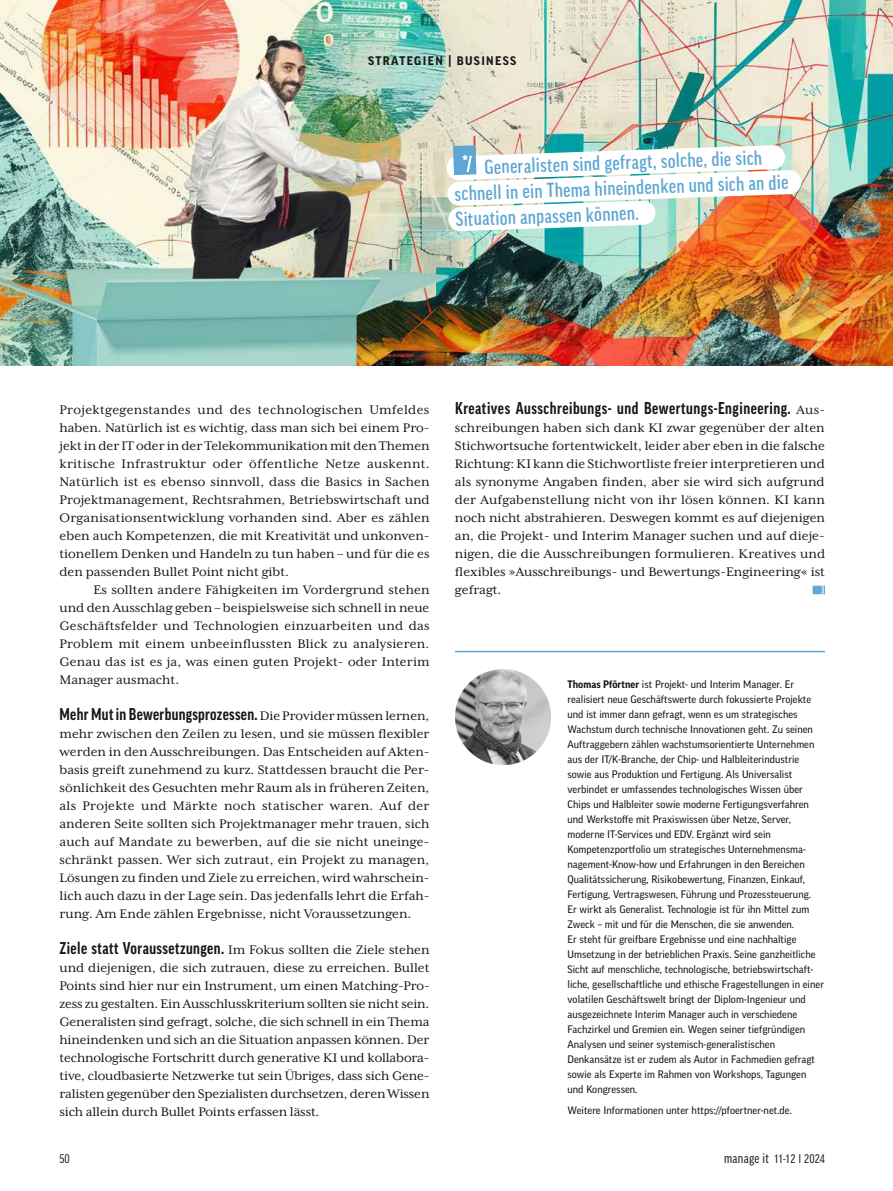
<style>
.page{position:relative;width:893px;height:1191px;background:#fff}
.page>*{position:absolute;margin:0;border:0;box-sizing:border-box;transform-origin:0 0}
.t1{font:500 condensed 19.5px/25.5px "Good Pro";color:#5ea6d3}
.t2{font:700 condensed 16.5px "Good Pro";letter-spacing:.03em;color:#181716}
.t3{font:14.25px/18px "Mrs Eaves XL Serif OT";color:#181716;text-align:justify}
.t4{font:12px "Good Pro Cond News";letter-spacing:.025em;color:#181716}
.t5{font:700 12px "Good Pro";letter-spacing:.11em;color:#181716}
.t6{font:10.5px/15px "Good Pro News";color:#181716}
.s1{font-family:"Mrs Eaves XL Serif OT";font-weight:400;font-stretch:normal;font-size:14.25px}
.s2{font-family:"Good Pro";font-weight:700;font-stretch:condensed;font-size:16.5px}
.s3{font-family:"Good Pro";font-weight:700}
.s4{font-size:13.5px}
</style>
<div class="page">
<img style="left:0;top:0;width:893px;height:366px">
<svg style="left:813px;top:585px;width:12px;height:9px"></svg>
<img style="left:455px;top:669px;width:96px;height:96px;border-radius:48px">
<hr style="left:455px;top:651px;width:370px;height:1px;background:#5ea6d3">
<img style="left:434px;top:132px;width:380px;height:112px">
<p class="t5" style="left:368px;top:54px;width:150px">STRATEGIEN | BUSINESS</p>
<h1 class="t1" style="left:453px;top:155px;width:335px;text-indent:31px;rotate:-2deg">Generalisten sind gefragt, solche, die sich schnell in ein Thema hineindenken und sich an die<br>Situation anpassen können.</h1>
<p class="t3" style="left:60px;top:401px;width:372px">Projektgegenstandes und des technologischen Umfeldes haben. Natürlich ist es wichtig, dass man sich bei einem Pro&shy;jekt in der IT oder in der Telekommunikation mit den Themen kritische Infrastruktur oder öffentliche Netze auskennt.<br>Natürlich ist es ebenso sinnvoll, dass die Basics in Sachen Projektmanagement, Rechtsrahmen, Betriebswirtschaft und Organisationsentwicklung vorhanden sind. Aber es zählen eben auch Kompetenzen, die mit Kreativität und unkonven&shy;tionellem Denken und Handeln zu tun haben – und für die es den passenden Bullet Point nicht gibt.</p>
<p class="t3" style="left:60px;top:581px;width:372px;text-indent:34px">Es sollten andere Fähigkeiten im Vordergrund stehen und den Ausschlag geben – beispielsweise sich schnell in neue Geschäftsfelder und Technologien einzuarbeiten und das Problem mit einem unbeeinflussten Blick zu analysieren.<br>Genau das ist es ja, was einen guten Projekt- oder Interim Manager ausmacht.</p>
<p class="t2" style="left:60px;top:705px;width:371px">Mehr Mut in Bewerbungsprozessen. <span class="s1">Die Provider müssen lernen,</span></p>
<p class="t3" style="left:60px;top:725px;width:371px">mehr zwischen den Zeilen zu lesen, und sie müssen flexibler werden in den Ausschreibungen. Das Entscheiden auf Akten&shy;basis greift zunehmend zu kurz. Stattdessen braucht die Per&shy;sönlichkeit des Gesuchten mehr Raum als in früheren Zeiten, als Projekte und Märkte noch statischer waren. Auf der anderen Seite sollten sich Projektmanager mehr trauen, sich auch auf Mandate zu bewerben, auf die sie nicht uneinge&shy;schränkt passen. Wer sich zutraut, ein Projekt zu managen, Lösungen zu finden und Ziele zu erreichen, wird wahrschein&shy;lich auch dazu in der Lage sein. Das jedenfalls lehrt die Erfah&shy;rung. Am Ende zählen Ergebnisse, nicht Voraussetzungen.</p>
<p class="t3" style="left:60px;top:941px;width:372px"><span class="s2">Ziele statt Voraussetzungen.</span> Im Fokus sollten die Ziele stehen und diejenigen, die sich zutrauen, diese zu erreichen. Bullet Points sind hier nur ein Instrument, um einen Matching-Pro&shy;zess zu gestalten. Ein Ausschlusskriterium sollten sie nicht sein.<br>Generalisten sind gefragt, solche, die sich schnell in ein Thema hineindenken und sich an die Situation anpassen können. Der technologische Fortschritt durch generative KI und kollabora&shy;tive, cloudbasierte Netzwerke tut sein Übriges, dass sich Gene&shy;ralisten gegenüber den Spezialisten durchsetzen, deren Wissen sich allein durch Bullet Points erfassen lässt.</p>
<p class="t2" style="left:455px;top:399px;width:371px">Kreatives Ausschreibungs- und Bewertungs-Engineering. <span class="s1">Aus-</span></p>
<p class="t3" style="left:455px;top:419px;width:372px">schreibungen haben sich dank KI zwar gegenüber der alten Stichwortsuche fortentwickelt, leider aber eben in die falsche Richtung: KI kann die Stichwortliste freier interpretieren und als synonyme Angaben finden, aber sie wird sich aufgrund der Aufgabenstellung nicht von ihr lösen können. KI kann noch nicht abstrahieren. Deswegen kommt es auf diejenigen an, die Projekt- und Interim Manager suchen und auf dieje&shy;nigen, die die Ausschreibungen formulieren. Kreatives und flexibles »Ausschreibungs- und Bewertungs-Engineering« ist gefragt.</p>
<p class="t6" style="left:567px;top:677px;width:258px"><span class="s3">Thomas Pförtner</span> ist Projekt- und Interim Manager. Er realisiert neue Geschäftswerte durch fokussierte Projekte und ist immer dann gefragt, wenn es um strategisches Wachstum durch technische Innovationen geht. Zu seinen Auftraggebern zählen wachstumsorientierte Unternehmen aus der IT/K-Branche, der Chip- und Halbleiterindustrie sowie aus Produktion und Fertigung. Als Universalist verbindet er umfassendes technologisches Wissen über Chips und Halbleiter sowie moderne Fertigungsverfahren und Werkstoffe mit Praxiswissen über Netze, Server, moderne IT-Services und EDV. Ergänzt wird sein Kompetenzportfolio um strategisches Unternehmensma&shy;nagement-Know-how und Erfahrungen in den Bereichen Qualitätssicherung, Risikobewertung, Finanzen, Einkauf, Fertigung, Vertragswesen, Führung und Prozessteuerung.<br>Er wirkt als Generalist. Technologie ist für ihn Mittel zum Zweck – mit und für die Menschen, die sie anwenden.<br>Er steht für greifbare Ergebnisse und eine nachhaltige Umsetzung in der betrieblichen Praxis. Seine ganzheitliche Sicht auf menschliche, technologische, betriebswirtschaft&shy;liche, gesellschaftliche und ethische Fragestellungen in einer volatilen Geschäftswelt bringt der Diplom-Ingenieur und ausgezeichnete Interim Manager auch in verschiedene Fachzirkel und Gremien ein. Wegen seiner tiefgründigen Analysen und seiner systemisch-generalistischen Denkansätze ist er zudem als Autor in Fachmedien gefragt sowie als Experte im Rahmen von Workshops, Tagungen und Kongressen.</p>
<p class="t6" style="left:567px;top:1103px;width:226px">Weitere Informationen unter https://pfoertner-net.de.</p>
<p class="t4" style="left:60px;top:1151px;width:12px">50</p>
<p class="t4" style="left:724px;top:1152px;width:102px"><span class="s4">manage it</span> 11-12 I 2024</p>
</div>
